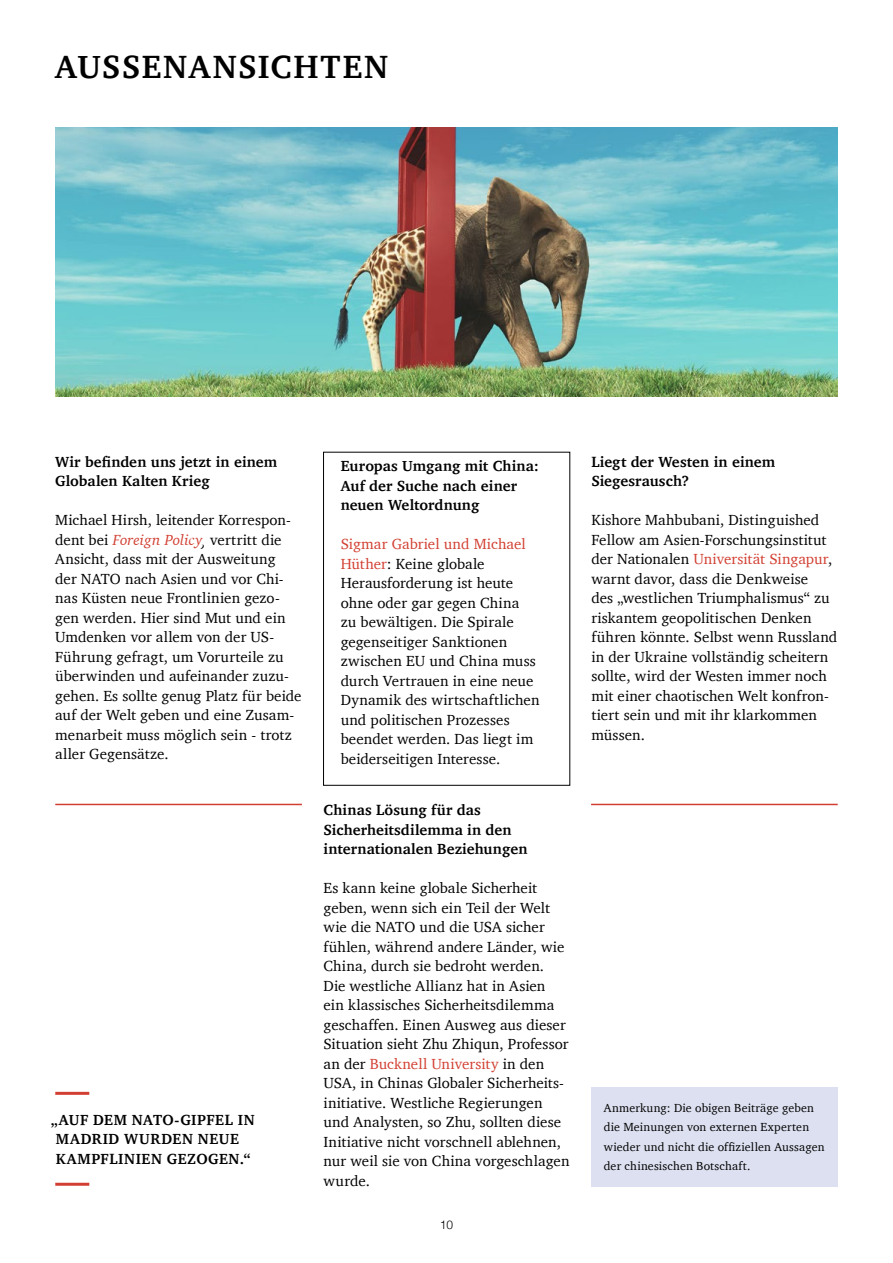
<style>
.page{position:relative;width:893px;height:1263px;background:#fff}
.page>*{position:absolute;margin:0;border:0;box-sizing:border-box;transform-origin:0 0}
.t1{font:700 33px "Charter";letter-spacing:.04em;color:#000}
.t2{font:15px/19.5px "Charter";letter-spacing:.005em;color:#000}
.t3{font:700 15px/19.5px "Charter";letter-spacing:.01em;color:#000}
.t4{font:700 15px/19.5px "Charter";letter-spacing:.04em;color:#000}
.t5{font:12px/19.5px "Charter";letter-spacing:.015em;color:#000}
.t6{font:300 12px "Helvetica";color:#000}
.s1{font-style:italic;color:#d23f32}
.s2{font-style:italic}
.s3{color:#d23f32}
</style>
<div class="page">
<img style="left:55px;top:128px;width:783px;height:269px">
<hr style="left:55px;top:1092px;width:34px;height:3px;background:#d23f32">
<hr style="left:55px;top:1183px;width:34px;height:3px;background:#d23f32">
<hr style="left:591px;top:804px;width:247px;height:1px;background:#d23f32">
<hr style="left:55px;top:804px;width:247px;height:1px;background:#d23f32">
<div style="left:591px;top:1087px;width:247px;height:99px;background:#dde0f0"></div>
<h1 class="t1" style="left:55px;top:38px;width:334px">AUSSENANSICHTEN</h1>
<p class="t3" style="left:55px;top:452px;width:224px">Wir befinden uns jetzt in einem<br>Globalen Kalten Krieg</p>
<p class="t2" style="left:55px;top:510px;width:248px">Michael Hirsh, leitender Korrespon&shy;dent bei <span class="s1">Foreign Policy</span><span class="s2">,</span> vertritt die<br>Ansicht, dass mit der Ausweitung<br>der NATO nach Asien und vor Chi&shy;nas Küsten neue Frontlinien gezo&shy;gen werden. Hier sind Mut und ein<br>Umdenken vor allem von der US-<br>Führung gefragt, um Vorurteile zu überwinden und aufeinander zuzu&shy;gehen. Es sollte genug Platz für beide auf der Welt geben und eine Zusam&shy;menarbeit muss möglich sein - trotz aller Gegensätze.</p>
<p class="t3" style="left:341px;top:456px;width:200px">Europas Umgang mit China:<br>Auf der Suche nach einer neuen Weltordnung</p>
<p class="t2" style="left:341px;top:534px;width:200px"><span class="s3">Sigmar Gabriel und Michael<br>Hüther</span>: Keine globale<br>Herausforderung ist heute ohne oder gar gegen China<br>zu bewältigen. Die Spirale gegenseitiger Sanktionen zwischen EU und China muss durch Vertrauen in eine neue<br>Dynamik des wirtschaftlichen und politischen Prozesses beendet werden. Das liegt im beiderseitigen Interesse.</p>
<p class="t3" style="left:591px;top:452px;width:185px">Liegt der Westen in einem<br>Siegesrausch?</p>
<p class="t2" style="left:591px;top:510px;width:248px">Kishore Mahbubani, Distinguished Fellow am Asien-Forschungsinstitut der Nationalen <span class="s3">Universität Singapur</span>, warnt davor, dass die Denkweise<br>des „westlichen Triumphalismus“ zu riskantem geopolitischen Denken führen könnte. Selbst wenn Russland in der Ukraine vollständig scheitern sollte, wird der Westen immer noch mit einer chaotischen Welt konfron&shy;tiert sein und mit ihr klarkommen müssen.</p>
<p class="t3" style="left:324px;top:800px;width:205px">Chinas Lösung für das<br>Sicherheitsdilemma in den internationalen Beziehungen</p>
<p class="t2" style="left:324px;top:878px;width:247px">Es kann keine globale Sicherheit geben, wenn sich ein Teil der Welt wie die NATO und die USA sicher fühlen, während andere Länder, wie China, durch sie bedroht werden.<br>Die westliche Allianz hat in Asien ein klassisches Sicherheitsdilemma geschaffen. Einen Ausweg aus dieser Situation sieht Zhu Zhiqun, Professor an der <span class="s3">Bucknell University</span> in den USA, in Chinas Globaler Sicherheits&shy;initiative. Westliche Regierungen und Analysten, so Zhu, sollten diese Initiative nicht vorschnell ablehnen, nur weil sie von China vorgeschlagen wurde.</p>
<p class="t4" style="left:56px;top:1109px;width:200px;text-indent:-5px">„AUF DEM NATO-GIPFEL IN<br>MADRID WURDEN NEUE<br>KAMPFLINIEN GEZOGEN.“</p>
<p class="t5" style="left:604px;top:1098px;width:222px">Anmerkung: Die obigen Beiträge geben die Meinungen von externen Experten wieder und nicht die offiziellen Aussagen der chinesischen Botschaft.</p>
<p class="t6" style="left:440px;top:1214px;width:15px">10</p>
</div>
